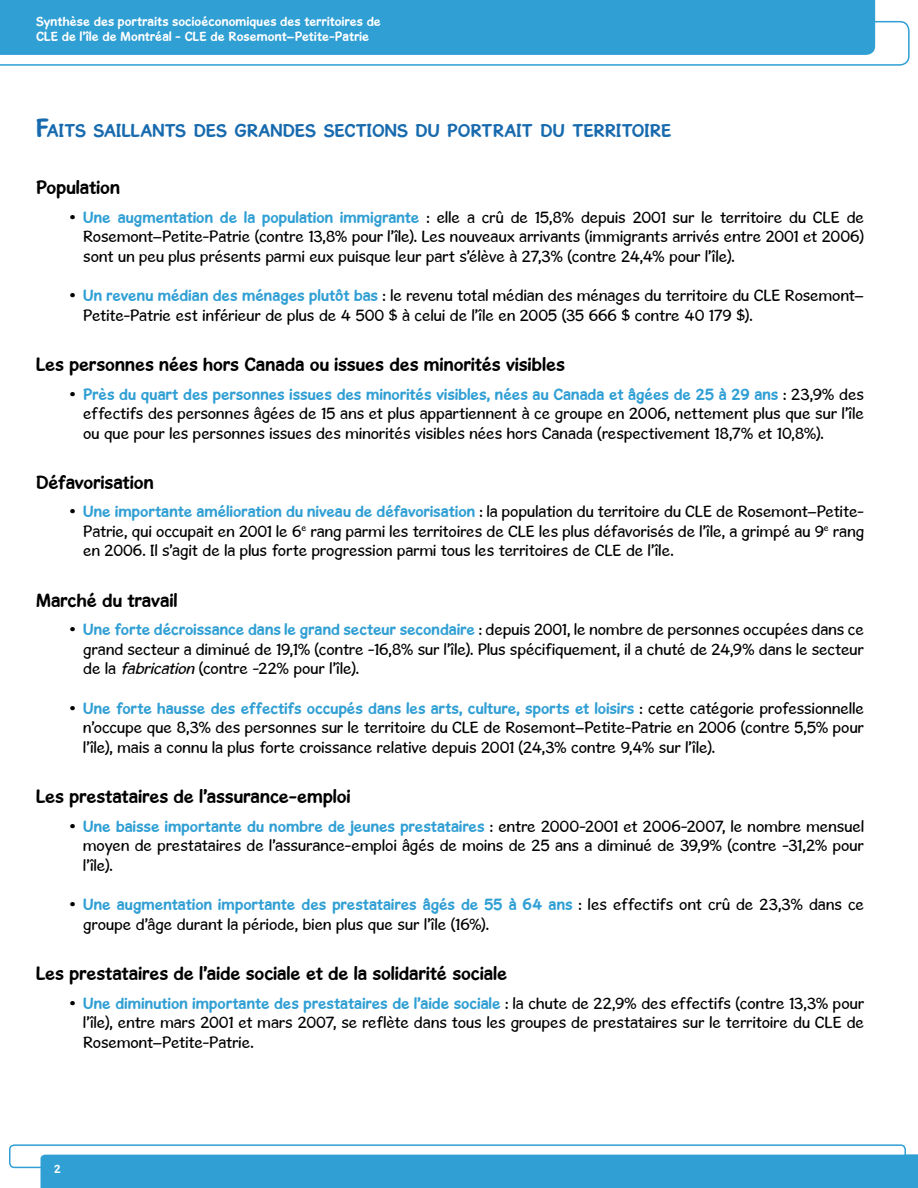
<style>
.page{position:relative;width:918px;height:1188px;background:#fff}
.page>*{position:absolute;margin:0;border:0;box-sizing:border-box;transform-origin:0 0}
.t1{font:700 19.5px "Gosmick Sans";letter-spacing:.01em;color:#000}
.t2{font:700 18.9px "Gosmick Sans";color:#176aae}
.t3{font:16.5px/19.5px "Gosmick Sans";letter-spacing:.01em;color:#000;text-align:justify}
.t4{font:700 13.5px/15px "Gosmick Sans";letter-spacing:.015em;color:#fff}
.t5{font:700 12px "Gosmick Sans";color:#fff}
.s1{font-size:27px}
.s2{font-weight:700;color:#309fd4}
.s3{font-style:italic}
</style>
<div class="page">
<svg style="left:0;top:21px;width:910px;height:45px"></svg>
<div style="left:0;top:0;width:875px;height:55px;background:#309fd4"></div>
<div style="left:9px;top:1144px;width:897px;height:24px;border:2px solid #309fd4;border-radius:4px"></div>
<div style="left:40px;top:1155px;width:878px;height:33px;background:#309fd4"></div>
<p class="t4" style="left:36px;top:14px;width:346px">Synthèse des portraits socioéconomiques des territoires de<br>CLE de l’île de Montréal - CLE de Rosemont–Petite-Patrie</p>
<p class="t2" style="left:36px;top:119px;width:637px"><span class="s1">F</span>AITS SAILLANTS DES GRANDES SECTIONS DU PORTRAIT DU TERRITOIRE</p>
<p class="t1" style="left:36px;top:176px;width:85px">Population</p>
<p class="t3" style="left:83px;top:207px;width:782px;text-indent:-13px">• <span class="s2">Une augmentation de la population immigrante</span> : elle a crû de 15,8% depuis 2001 sur le territoire du CLE de Rosemont–Petite-Patrie (contre 13,8% pour l’île). Les nouveaux arrivants (immigrants arrivés entre 2001 et 2006) sont un peu plus présents parmi eux puisque leur part s’élève à 27,3% (contre 24,4% pour l’île).</p>
<p class="t3" style="left:83px;top:286px;width:782px;text-indent:-14px">• <span class="s2">Un revenu médian des ménages plutôt bas</span> : le revenu total médian des ménages du territoire du CLE Rosemont–<br>Petite-Patrie est inférieur de plus de 4 500 $ à celui de l’île en 2005 (35 666 $ contre 40 179 $).</p>
<p class="t1" style="left:36px;top:353px;width:530px">Les personnes nées hors Canada ou issues des minorités visibles</p>
<p class="t3" style="left:83px;top:384px;width:782px;text-indent:-13px">• <span class="s2">Près du quart des personnes issues des minorités visibles, nées au Canada et âgées de 25 à 29 ans</span> : 23,9% des effectifs des personnes âgées de 15 ans et plus appartiennent à ce groupe en 2006, nettement plus que sur l’île ou que pour les personnes issues des minorités visibles nées hors Canada (respectivement 18,7% et 10,8%).</p>
<p class="t1" style="left:36px;top:470px;width:119px">Défavorisation</p>
<p class="t3" style="left:83px;top:502px;width:782px;text-indent:-13px">• <span class="s2">Une importante amélioration du niveau de défavorisation</span> : la population du territoire du CLE de Rosemont–Petite-Patrie, qui occupait en 2001 le 6<sup>e</sup> rang parmi les territoires de CLE les plus défavorisés de l’île, a grimpé au 9<sup>e</sup> rang en 2006. Il s’agit de la plus forte progression parmi tous les territoires de CLE de l’île.</p>
<p class="t1" style="left:36px;top:588px;width:143px">Marché du travail</p>
<p class="t3" style="left:83px;top:620px;width:782px;text-indent:-13px">• <span class="s2">Une forte décroissance dans le grand secteur secondaire</span> : depuis 2001, le nombre de personnes occupées dans ce grand secteur a diminué de 19,1% (contre -16,8% sur l’île). Plus spécifiquement, il a chuté de 24,9% dans le secteur de la <span class="s3">fabrication</span> (contre -22% pour l’île).</p>
<p class="t3" style="left:83px;top:699px;width:782px;text-indent:-14px">• <span class="s2">Une forte hausse des effectifs occupés dans les arts, culture, sports et loisirs</span> : cette catégorie professionnelle n’occupe que 8,3% des personnes sur le territoire du CLE de Rosemont–Petite-Patrie en 2006 (contre 5,5% pour l’île), mais a connu la plus forte croissance relative depuis 2001 (24,3% contre 9,4% sur l’île).</p>
<p class="t1" style="left:36px;top:785px;width:316px">Les prestataires de l’assurance-emploi</p>
<p class="t3" style="left:83px;top:816px;width:782px;text-indent:-13px">• <span class="s2">Une baisse importante du nombre de jeunes prestataires</span> : entre 2000-2001 et 2006-2007, le nombre mensuel moyen de prestataires de l’assurance-emploi âgés de moins de 25 ans a diminué de 39,9% (contre -31,2% pour l’île).</p>
<p class="t3" style="left:83px;top:895px;width:782px;text-indent:-14px">• <span class="s2">Une augmentation importante des prestataires âgés de 55 à 64 ans</span> : les effectifs ont crû de 23,3% dans ce groupe d’âge durant la période, bien plus que sur l’île (16%).</p>
<p class="t1" style="left:36px;top:962px;width:473px">Les prestataires de l’aide sociale et de la solidarité sociale</p>
<p class="t3" style="left:83px;top:993px;width:782px;text-indent:-13px">• <span class="s2">Une diminution importante des prestataires de l’aide sociale</span> : la chute de 22,9% des effectifs (contre 13,3% pour l’île), entre mars 2001 et mars 2007, se reflète dans tous les groupes de prestataires sur le territoire du CLE de Rosemont–Petite-Patrie.</p>
<p class="t5" style="left:54px;top:1162px;width:8px">2</p>
</div>
